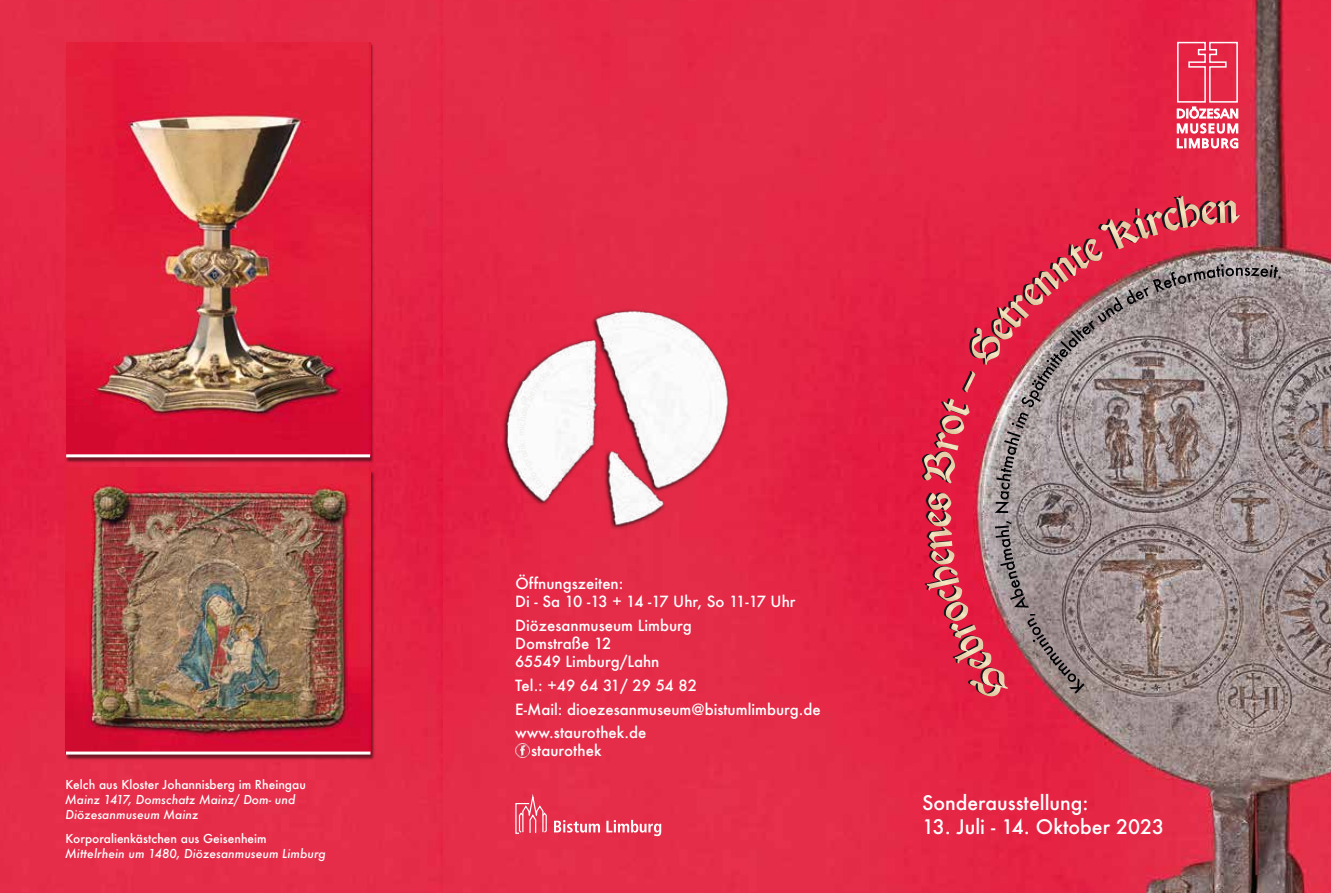
<style>
.page{position:relative;width:1331px;height:893px;background:#fff}
.page>*{position:absolute;margin:0;border:0;box-sizing:border-box;transform-origin:0 0}
.t1{font:500 19.5px "Futura";color:#fff}
.t2{font:500 15px/18px "Futura";color:#fff}
.t3{font:italic 500 12px/15px "Futura";color:#fff}
.t4{font:500 12px "Futura";color:#fff}
</style>
<div class="page">
<img style="left:442px;top:0;width:889px;height:893px">
<img style="left:483px;top:287px;width:263px;height:258px">
<img style="left:0;top:0;width:442px;height:893px">
<img style="left:14px;top:0;width:412px;height:418px">
<img style="left:66px;top:43px;width:304px;height:375px">
<img style="left:13px;top:418px;width:413px;height:394px">
<img style="left:66px;top:468px;width:304px;height:283px">
<hr style="left:66px;top:751px;width:304px;height:3px;background:#fff">
<svg style="left:1177px;top:124px;width:61px;height:24px"></svg>
<svg style="left:1176px;top:41px;width:63px;height:77px;background:#ea526b"></svg>
<img style="left:515px;top:744px;width:14px;height:14px">
<svg style="left:515px;top:794px;width:32px;height:40px"></svg>
<svg style="left:554px;top:820px;width:46px;height:13px"></svg>
<svg style="left:606px;top:820px;width:55px;height:16px"></svg>
<svg style="left:919px;top:193px;width:362px;height:511px;background:#b36973"></svg>
<p class="t4" style="left:66px;top:777px;width:242px">Kelch aus Kloster Johannisberg im Rheingau</p>
<p class="t3" style="left:65px;top:792px;width:232px">Mainz 1417, Domschatz Mainz/ Dom- und<br>Diözesanmuseum Mainz</p>
<p class="t4" style="left:66px;top:831px;width:203px">Korporalienkästchen aus Geisenheim</p>
<p class="t3" style="left:65px;top:846px;width:262px">Mittelrhein um 1480, Diözesanmuseum Limburg</p>
<p class="t2" style="left:515px;top:574px;width:282px">Öffnungszeiten:<br>Di - Sa 10 -13 + 14 -17 Uhr, So 11-17 Uhr</p>
<p class="t2" style="left:515px;top:616px;width:178px">Diözesanmuseum Limburg<br>Domstraße 12<br>65549 Limburg/Lahn</p>
<p class="t2" style="left:515px;top:673px;width:307px;line-height:24px">Tel.: +49 64 31/ 29 54 82<br>E-Mail: dioezesanmuseum@bistumlimburg.de</p>
<p class="t2" style="left:531px;top:723px;width:117px;text-indent:-16px">www.staurothek.de staurothek</p>
<h1 class="t1" style="left:922px;top:789px;width:168px">Sonderausstellung:</h1>
<h1 class="t1" style="left:922px;top:813px;width:244px">13. Juli - 14. Oktober 2023</h1>
</div>
